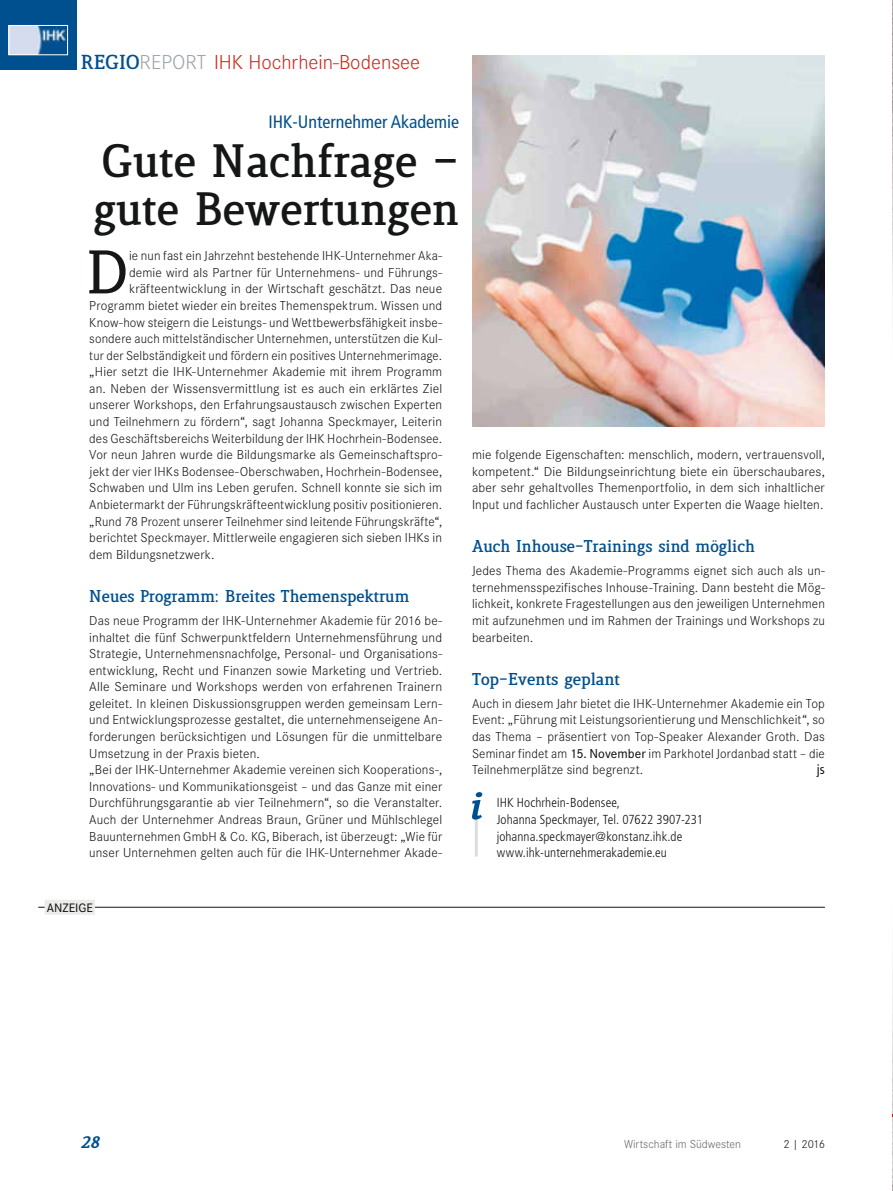
<style>
.page{position:relative;width:893px;height:1191px;background:#fff}
.page>*{position:absolute;margin:0;border:0;box-sizing:border-box;transform-origin:0 0}
.t1{font:700 59.1px "Lenga";color:#151616}
.t2{font:800 45px/48px "Lenga";color:#151616}
.t3{font:300 21px "Corporate S";color:#cb2a1e}
.t4{font:condensed 18px "Frutiger";color:#00508f}
.t5{font:800 16.5px "Lenga";color:#00508f}
.t6{font:italic 900 16.5px "Lenga";color:#00508f}
.t7{font:300 13.5px/16.5px "Corporate S";letter-spacing:.01em;color:#151616;text-align:justify}
.t8{font:condensed 13.5px "Frutiger";color:#151616}
.t9{font:300 condensed 13.05px/16.5px "Frutiger";letter-spacing:.005em;color:#151616}
.t10{font:500 12.75px "Corporate S";color:#151616}
.t11{font:300 12px "Corporate S";color:#686867}
.t12{font:300 12px "Corporate S";color:#151616}
.s1{font-family:"Lenga";font-weight:800;font-size:19.5px;color:#00508f}
.s2{color:#9fa5ac}
.s3{font-weight:500}
</style>
<div class="page">
<div style="left:0;top:0;width:77px;height:69px;background:#00508f"></div>
<img style="left:10px;top:27px;width:56px;height:26px">
<div style="left:8px;top:25px;width:60px;height:30px;border:1px solid #fff"></div>
<img style="left:892px;top:1px;width:1px;height:296px">
<img style="left:892px;top:971px;width:1px;height:219px">
<hr style="left:38px;top:907px;width:787px;height:1px;background:#151616">
<div style="left:45px;top:899px;width:50px;height:15px;background:#edecea"></div>
<hr style="left:475px;top:816px;width:3px;height:40px;background:#d9dce0">
<svg style="left:472px;top:792px;width:10px;height:27px"></svg>
<img style="left:472px;top:55px;width:353px;height:371px">
<h3 class="t3" style="left:81px;top:51px;width:341px"><span class="s1">REGIO</span><span class="s2">REPort</span> IHK Hochrhein-Bodensee</h3>
<h3 class="t4" style="left:269px;top:111px;width:192px">IHK-Unternehmer Akademie</h3>
<h2 class="t2" style="left:93px;top:140px;width:367px">Gute Nachfrage – gute Bewertungen</h2>
<h1 class="t1" style="left:86px;top:240px;width:44px">D</h1>
<p class="t7" style="left:129px;top:248px;width:315px">ie nun fast ein Jahrzehnt bestehende IHK-Unternehmer Aka-</p>
<p class="t7" style="left:129px;top:264px;width:315px">demie wird als Partner für Unternehmens- und Führungs-</p>
<p class="t7" style="left:129px;top:281px;width:315px">kräfteentwicklung in der Wirtschaft geschätzt. Das neue</p>
<p class="t7" style="left:89px;top:297px;width:354px">Programm bietet wieder ein breites Themenspektrum. Wissen und</p>
<p class="t7" style="left:89px;top:314px;width:354px">Know-how steigern die Leistungs- und Wettbewerbsfähigkeit insbe-</p>
<p class="t7" style="left:89px;top:330px;width:354px">sondere auch mittelständischer Unternehmen, unterstützen die Kul-</p>
<p class="t7" style="left:89px;top:347px;width:354px">tur der Selbständigkeit und fördern ein positives Unternehmerimage.</p>
<p class="t7" style="left:89px;top:364px;width:354px">„Hier setzt die IHK-Unternehmer Akademie mit ihrem Programm</p>
<p class="t7" style="left:89px;top:380px;width:354px">an. Neben der Wissensvermittlung ist es auch ein erklärtes Ziel</p>
<p class="t7" style="left:89px;top:397px;width:354px">unserer Workshops, den Erfahrungsaustausch zwischen Experten</p>
<p class="t7" style="left:89px;top:413px;width:354px">und Teilnehmern zu fördern“, sagt Johanna Speckmayer, Leiterin</p>
<p class="t7" style="left:89px;top:430px;width:354px">des Geschäftsbereichs Weiterbildung der IHK Hochrhein-Bodensee.</p>
<p class="t7" style="left:89px;top:446px;width:354px">Vor neun Jahren wurde die Bildungsmarke als Gemeinschaftspro-</p>
<p class="t7" style="left:89px;top:463px;width:354px">jekt der vier IHKs Bodensee-Oberschwaben, Hochrhein-Bodensee,</p>
<p class="t7" style="left:89px;top:480px;width:354px">Schwaben und Ulm ins Leben gerufen. Schnell konnte sie sich im</p>
<p class="t7" style="left:89px;top:496px;width:354px">Anbietermarkt der Führungskräfteentwicklung positiv positionieren.</p>
<p class="t7" style="left:89px;top:513px;width:354px">„Rund 78 Prozent unserer Teilnehmer sind leitende Führungskräfte“,</p>
<p class="t7" style="left:89px;top:529px;width:354px">berichtet Speckmayer. Mittlerweile engagieren sich sieben IHKs in</p>
<p class="t7" style="left:89px;top:546px;width:127px">dem Bildungsnetzwerk.</p>
<p class="t5" style="left:89px;top:588px;width:321px">Neues Programm: Breites Themenspektrum</p>
<p class="t7" style="left:89px;top:612px;width:354px;text-align:left">Das neue Programm der IHK-Unternehmer Akademie für 2016 be&shy;inhaltet die fünf Schwerpunktfeldern Unternehmensführung und Strategie, Unternehmensnachfolge, Personal- und Organisations&shy;entwicklung, Recht und Finanzen sowie Marketing und Vertrieb.<br>Alle Seminare und Workshops werden von erfahrenen Trainern geleitet. In kleinen Diskussionsgruppen werden gemeinsam Lern&shy;und Entwicklungsprozesse gestaltet, die unternehmenseigene An&shy;forderungen berücksichtigen und Lösungen für die unmittelbare Umsetzung in der Praxis bieten.<br>„Bei der IHK-Unternehmer Akademie vereinen sich Kooperations-, Innovations- und Kommunikationsgeist – und das Ganze mit einer Durchführungsgarantie ab vier Teilnehmern“, so die Veranstalter.<br>Auch der Unternehmer Andreas Braun, Grüner und Mühlschlegel Bauunternehmen GmbH &amp; Co. KG, Biberach, ist überzeugt: „Wie für unser Unternehmen gelten auch für die IHK-Unternehmer Akade-</p>
<p class="t7" style="left:472px;top:446px;width:354px">mie folgende Eigenschaften: menschlich, modern, vertrauensvoll, kompetent.“ Die Bildungseinrichtung biete ein überschaubares, aber sehr gehaltvolles Themenportfolio, in dem sich inhaltlicher Input und fachlicher Austausch unter Experten die Waage hielten.</p>
<p class="t5" style="left:472px;top:538px;width:285px">Auch Inhouse-Trainings sind möglich</p>
<p class="t7" style="left:472px;top:562px;width:354px">Jedes Thema des Akademie-Programms eignet sich auch als un&shy;ternehmensspezifisches Inhouse-Training. Dann besteht die Mög&shy;lichkeit, konkrete Fragestellungen aus den jeweiligen Unternehmen mit aufzunehmen und im Rahmen der Trainings und Workshops zu bearbeiten.</p>
<p class="t5" style="left:472px;top:671px;width:150px">Top-Events geplant</p>
<p class="t7" style="left:472px;top:695px;width:354px">Auch in diesem Jahr bietet die IHK-Unternehmer Akademie ein Top Event: „Führung mit Leistungsorientierung und Menschlichkeit“, so das Thema – präsentiert von Top-Speaker Alexander Groth. Das Seminar findet am <span class="s3">15. November</span> im Parkhotel Jordanbad statt – die Teilnehmerplätze sind begrenzt.</p>
<p class="t8" style="left:817px;top:761px;width:10px">js</p>
<p class="t9" style="left:497px;top:794px;width:208px">IHK Hochrhein-Bodensee,<br>Johanna Speckmayer, Tel. 07622 3907-231 johanna.speckmayer@konstanz.ihk.de www.ihk-unternehmerakademie.eu</p>
<p class="t10" style="left:47px;top:900px;width:48px">Anzeige</p>
<p class="t6" style="left:81px;top:1134px;width:20px">28</p>
<p class="t11" style="left:624px;top:1137px;width:119px">Wirtschaft im Südwesten</p>
<p class="t12" style="left:783px;top:1137px;width:43px">2 | 2016</p>
</div>
